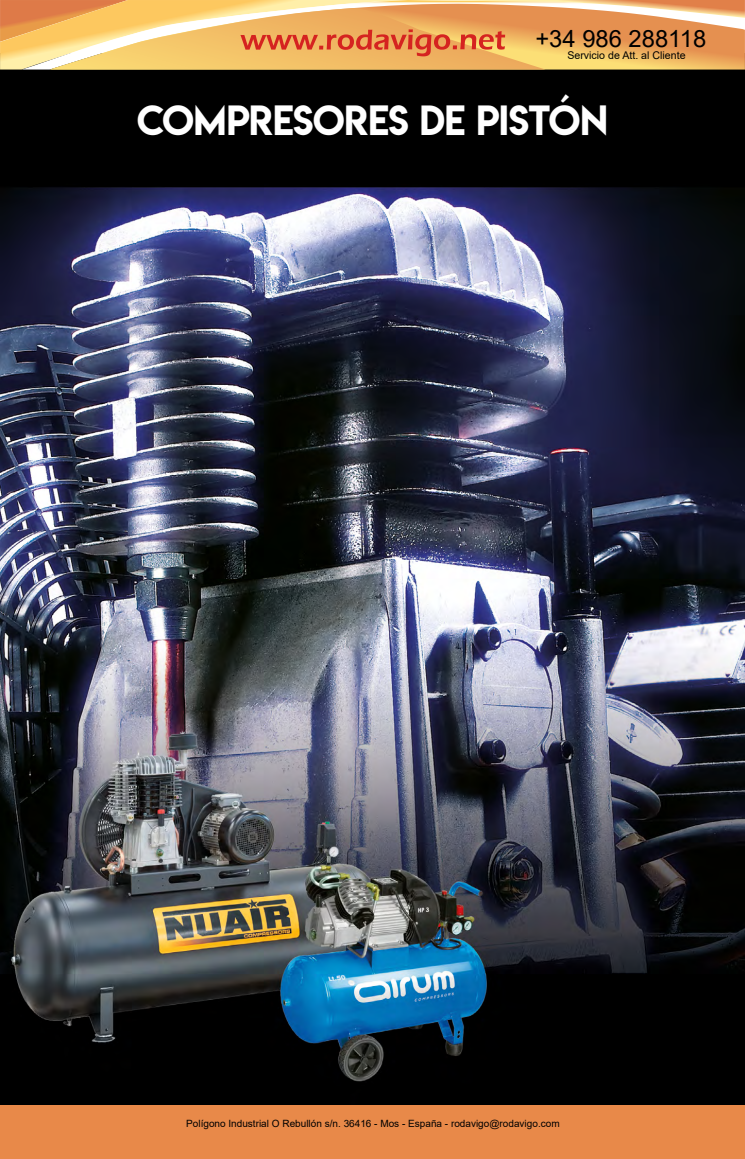
<style>
.page{position:relative;width:745px;height:1159px;background:#fff}
.page>*{position:absolute;margin:0;border:0;box-sizing:border-box;transform-origin:0 0}
.t1{font:37.5px "Lemon Milk";letter-spacing:-.01em;color:#fff}
.t2{font:23.75px "Arial";color:#000}
.t3{font:10.62px "Arial";color:#000}
.t4{font:10px "Arial";color:#000}
</style>
<div class="page">
<img style="left:0;top:70px;width:744px;height:1035px">
<div style="left:0;top:1105px;width:744px;height:54px;background:#e88949"></div>
<svg style="left:0;top:0;width:744px;height:70px;background:#efb46d"></svg>
<h2 class="t2" style="left:535px;top:22px;width:172px">+34 986 288118</h2>
<p class="t3" style="left:567px;top:48px;width:120px">Servicio de Att. al Cliente</p>
<h1 class="t1" style="left:137px;top:94px;width:472px">COMPRESORES DE PISTÓN</h1>
<p class="t4" style="left:186px;top:1117px;width:375px">Polígono Industrial O Rebullón s/n. 36416 - Mos - España - rodavigo@rodavigo.com</p>
</div>
